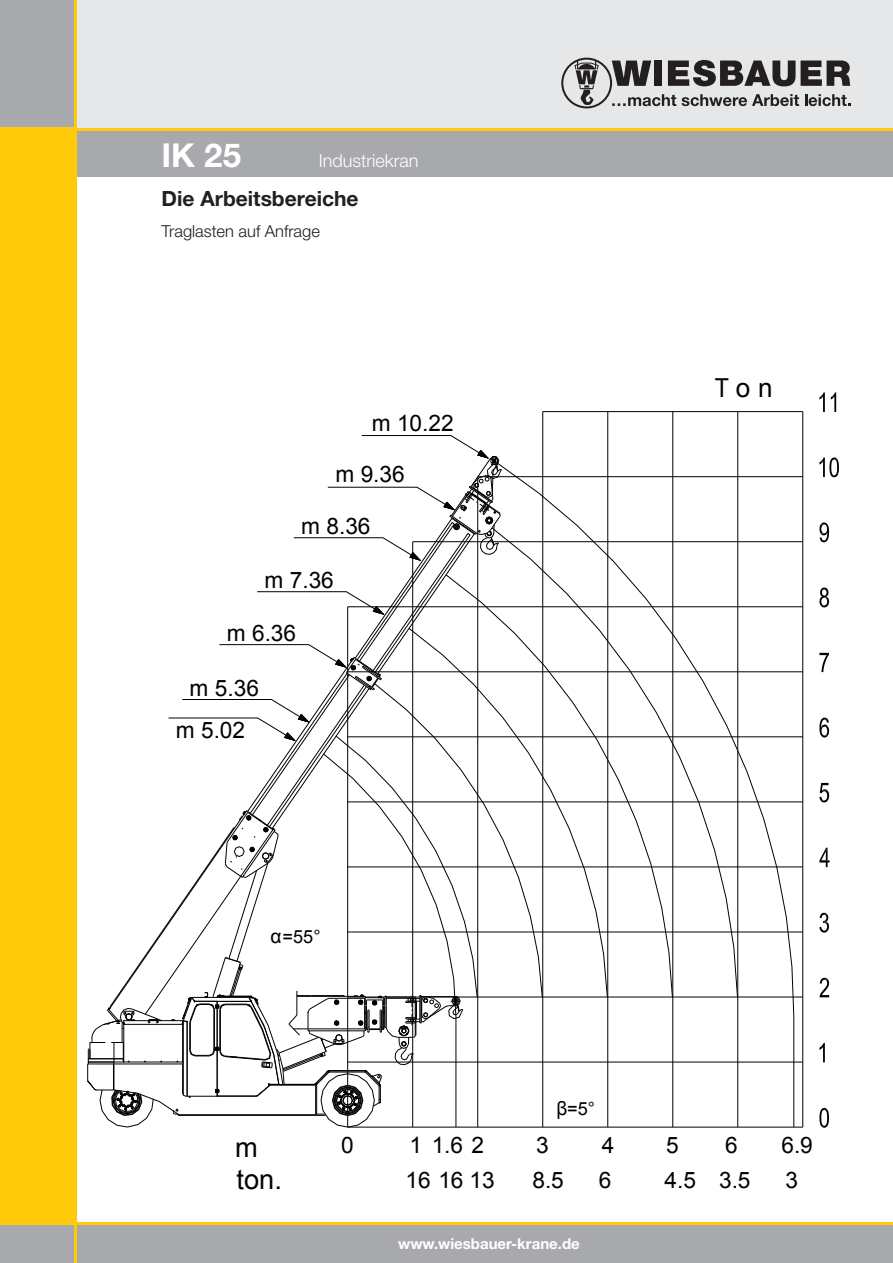
<style>
.page{position:relative;width:893px;height:1263px;background:#fff}
.page>*{position:absolute;margin:0;border:0;box-sizing:border-box;transform-origin:0 0}
.t1{font:700 33px "Helvetica Neue LT Std";color:#fff}
.t2{font:27.15px "Arial";color:#010202}
.t3{font:26.1px "Arial";color:#010202;scale:.89 1}
.t4{font:22.65px "Arial";color:#010202}
.t5{font:700 21px "Helvetica Neue LT Std";color:#231f20}
.t6{font:18.15px "Arial";color:#010202}
.t7{font:300 18px "Helvetica Neue LT Pro";color:#fff}
.t8{font:300 16.5px "Helvetica Neue LT Pro";color:#231f20}
.t9{font:700 15px "Helvetica Neue LT Std";color:#fff}
.s1{font-size:19.2px}
</style>
<div class="page">
<div style="left:0;top:1223px;width:893px;height:40px;background:#a8a9ad"></div>
<div style="left:77px;top:128px;width:816px;height:49px;background:#a8a9ad"></div>
<div style="left:77px;top:0;width:816px;height:128px;background:#e6e7e9"></div>
<svg style="left:561px;top:58px;width:289px;height:50px"></svg>
<div style="left:0;top:0;width:74px;height:128px;background:#a8a9ad"></div>
<hr style="left:74px;top:0;width:3px;height:1263px;background:#feca0a">
<div style="left:0;top:128px;width:77px;height:1096px;background:#feca0a"></div>
<hr style="left:77px;top:128px;width:816px;height:3px;background:#feca0a">
<hr style="left:0;top:1223px;width:893px;height:2px;background:#feca0a">
<hr style="left:793px;top:1017px;width:1px;height:110px;background:#010202">
<svg style="left:503px;top:462px;width:292px;height:556px"></svg>
<svg style="left:503px;top:526px;width:234px;height:472px"></svg>
<svg style="left:503px;top:573px;width:169px;height:425px"></svg>
<svg style="left:503px;top:627px;width:104px;height:371px"></svg>
<svg style="left:503px;top:682px;width:39px;height:316px"></svg>
<svg style="left:819px;top:392px;width:6px;height:20px"></svg>
<svg style="left:831px;top:392px;width:5px;height:20px"></svg>
<hr style="left:543px;top:411px;width:260px;height:1px;background:#010202">
<hr style="left:737px;top:412px;width:1px;height:715px;background:#010202">
<hr style="left:348px;top:1126px;width:455px;height:1px;background:#010202">
<hr style="left:542px;top:412px;width:1px;height:715px;background:#010202">
<hr style="left:607px;top:412px;width:1px;height:715px;background:#010202">
<hr style="left:672px;top:412px;width:1px;height:715px;background:#010202">
<hr style="left:348px;top:1061px;width:455px;height:1px;background:#010202">
<hr style="left:348px;top:996px;width:455px;height:1px;background:#010202">
<hr style="left:348px;top:931px;width:455px;height:1px;background:#010202">
<hr style="left:348px;top:866px;width:455px;height:1px;background:#010202">
<hr style="left:348px;top:801px;width:455px;height:1px;background:#010202">
<hr style="left:348px;top:736px;width:455px;height:1px;background:#010202">
<hr style="left:348px;top:671px;width:455px;height:1px;background:#010202">
<hr style="left:348px;top:606px;width:455px;height:1px;background:#010202">
<hr style="left:413px;top:541px;width:390px;height:1px;background:#010202">
<hr style="left:478px;top:476px;width:325px;height:1px;background:#010202">
<hr style="left:802px;top:412px;width:1px;height:715px;background:#010202">
<svg style="left:819px;top:457px;width:20px;height:20px"></svg>
<svg style="left:819px;top:1043px;width:6px;height:19px"></svg>
<svg style="left:819px;top:522px;width:10px;height:20px"></svg>
<svg style="left:819px;top:587px;width:10px;height:20px"></svg>
<svg style="left:819px;top:718px;width:10px;height:19px"></svg>
<svg style="left:819px;top:783px;width:10px;height:19px"></svg>
<svg style="left:819px;top:653px;width:10px;height:19px"></svg>
<svg style="left:819px;top:913px;width:10px;height:20px"></svg>
<svg style="left:819px;top:978px;width:10px;height:19px"></svg>
<svg style="left:819px;top:1108px;width:10px;height:20px"></svg>
<svg style="left:819px;top:848px;width:11px;height:19px"></svg>
<svg style="left:87px;top:435px;width:416px;height:693px"></svg>
<h1 class="t1" style="left:162px;top:135px;width:81px">IK 25</h1>
<p class="t7" style="left:319px;top:149px;width:101px">Industriekran</p>
<p class="t5" style="left:162px;top:186px;width:199px">Die Arbeitsbereiche</p>
<p class="t8" style="left:162px;top:221px;width:160px">Traglasten auf Anfrage</p>
<p class="t4" style="left:372px;top:408px;width:83px">m 10.22</p>
<p class="t4" style="left:335px;top:460px;width:71px">m 9.36</p>
<p class="t4" style="left:301px;top:511px;width:71px">m 8.36</p>
<p class="t4" style="left:264px;top:565px;width:71px">m 7.36</p>
<p class="t4" style="left:227px;top:618px;width:71px">m 6.36</p>
<p class="t4" style="left:190px;top:673px;width:71px">m 5.36</p>
<p class="t4" style="left:176px;top:715px;width:71px">m 5.02</p>
<p class="t3" style="left:715px;top:371px;width:66px">Ton</p>
<p class="t6" style="left:270px;top:924px;width:52px"><span class="s1">α</span>=55°</p>
<p class="t6" style="left:557px;top:1096px;width:40px"><span class="s1">β</span>=5°</p>
<p class="t2" style="left:235px;top:1129px;width:24px">m</p>
<p class="t4" style="left:341px;top:1131px;width:14px">0</p>
<p class="t4" style="left:410px;top:1131px;width:76px">1 1.6 2</p>
<p class="t4" style="left:536px;top:1131px;width:14px">3</p>
<p class="t4" style="left:602px;top:1131px;width:14px">4</p>
<p class="t4" style="left:666px;top:1131px;width:14px">5</p>
<p class="t4" style="left:725px;top:1131px;width:14px">6</p>
<p class="t2" style="left:236px;top:1162px;width:47px">ton.</p>
<p class="t4" style="left:405px;top:1165px;width:91px">16 16 13</p>
<p class="t4" style="left:532px;top:1165px;width:33px">8.5</p>
<p class="t4" style="left:599px;top:1165px;width:14px">6</p>
<p class="t4" style="left:665px;top:1165px;width:87px">4.5 3.5</p>
<p class="t9" style="left:398px;top:1234px;width:183px">www.wiesbauer-krane.de</p>
<p class="t4" style="left:781px;top:1131px;width:33px">6.9</p>
<p class="t4" style="left:785px;top:1165px;width:14px">3</p>
</div>
